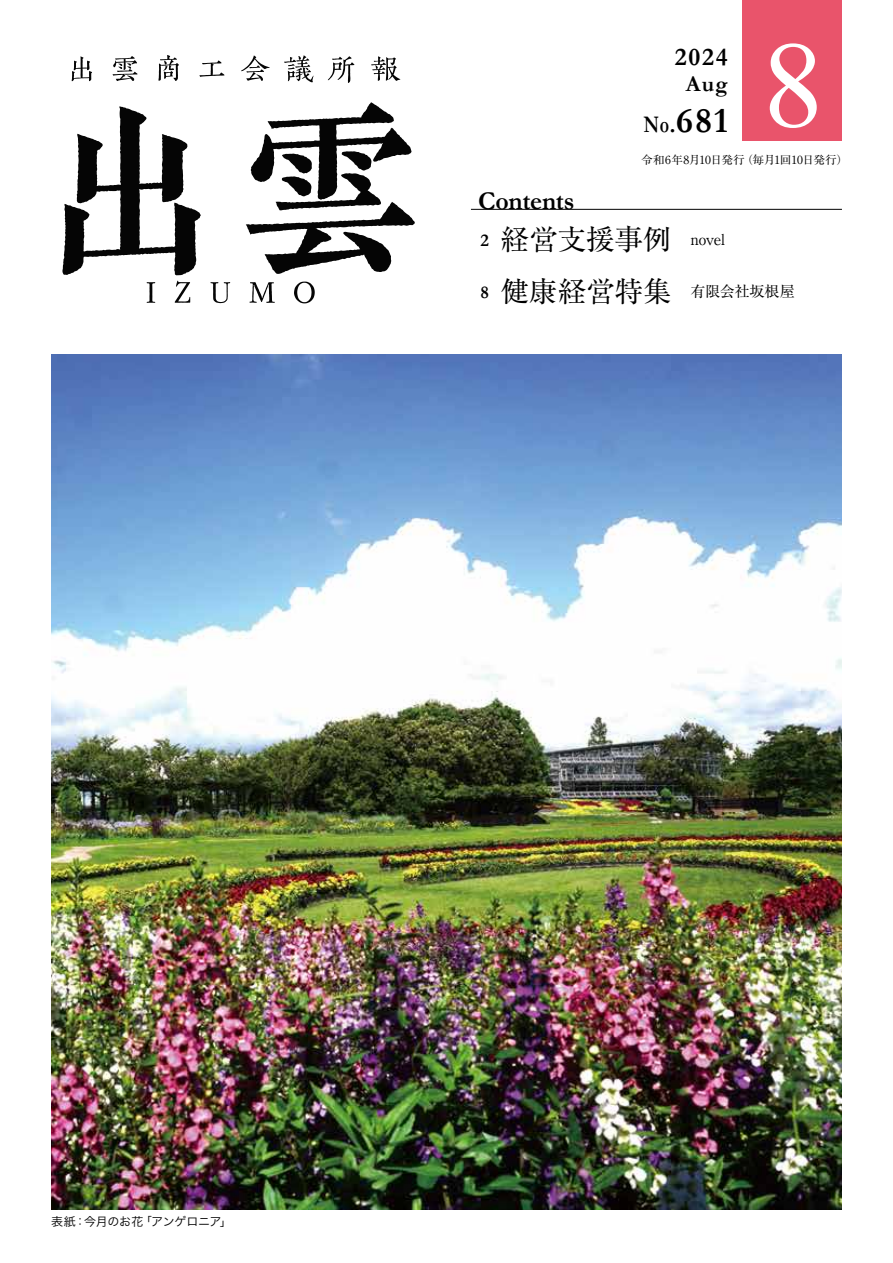
<style>
.page{position:relative;width:893px;height:1263px;background:#fff}
.page>*{position:absolute;margin:0;border:0;box-sizing:border-box;transform-origin:0 0}
.t1{font:123px "Times New Roman";color:#fff}
.t2{font:700 36px "Garamond";color:#000}
.t3{font:28.5px "Ryumin Pro";letter-spacing:.005em;color:#000}
.t4{font:700 25.65px "Garamond";letter-spacing:-.005em;color:#000}
.t5{font:700 25.5px "Garamond";color:#000}
.t6{font:700 24px "Garamond";color:#000;scale:.75 1}
.t7{font:700 22.5px "Garamond";color:#000}
.t8{font:700 18px "Garamond";color:#000}
.t9{font:15px "Ryumin Pro";letter-spacing:-.015em;color:#000}
.t10{font:12px "Hira Kaku Std W3";letter-spacing:-.025em;color:#000}
.t11{font:11.25px "Ryumin Pr 6";letter-spacing:-.02em;color:#000;scale:1.04 1}
.s1{font-size:24px}
</style>
<div class="page">
<div style="left:742px;top:0;width:100px;height:140px;background:#e9546b"></div>
<img style="left:51px;top:354px;width:791px;height:855px">
<svg style="left:62px;top:106px;width:139px;height:169px"></svg>
<svg style="left:246px;top:102px;width:169px;height:172px"></svg>
<svg style="left:72px;top:56px;width:20px;height:25px"></svg>
<svg style="left:113px;top:56px;width:25px;height:25px"></svg>
<svg style="left:158px;top:55px;width:21px;height:26px"></svg>
<svg style="left:199px;top:60px;width:26px;height:17px"></svg>
<svg style="left:241px;top:55px;width:29px;height:26px"></svg>
<svg style="left:284px;top:55px;width:29px;height:27px"></svg>
<svg style="left:328px;top:56px;width:26px;height:27px"></svg>
<svg style="left:371px;top:56px;width:29px;height:25px"></svg>
<svg style="left:147px;top:282px;width:8px;height:21px"></svg>
<svg style="left:175px;top:281px;width:15px;height:22px"></svg>
<svg style="left:210px;top:282px;width:20px;height:21px"></svg>
<svg style="left:249px;top:282px;width:26px;height:21px"></svg>
<svg style="left:294px;top:282px;width:21px;height:21px"></svg>
<hr style="left:471px;top:209px;width:371px;height:1px;background:#000">
<h3 class="t5" style="left:675px;top:42px;width:55px">2024</h3>
<h3 class="t7" style="left:686px;top:70px;width:43px">Aug</h3>
<h2 class="t2" style="left:670px;top:99px;width:60px"><span class="s1">.</span>681</h2>
<h3 class="t6" style="left:644px;top:110px;width:35px">No</h3>
<h1 class="t1" style="left:762px;top:3px;width:63px">8</h1>
<h3 class="t4" style="left:478px;top:186px;width:98px">Contents</h3>
<p class="t11" style="left:742px;top:151px;width:104px">（毎月回1 10日発行(</p>
<p class="t11" style="left:641px;top:151px;width:101px">令和年6 月8 10日発行</p>
<h3 class="t8" style="left:480px;top:229px;width:10px">2</h3>
<h3 class="t8" style="left:480px;top:282px;width:10px">8</h3>
<h3 class="t3" style="left:501px;top:217px;width:172px">経営支援事例</h3>
<h3 class="t3" style="left:501px;top:269px;width:173px">健康経営特集</h3>
<h3 class="t9" style="left:690px;top:228px;width:36px">novel</h3>
<h3 class="t9" style="left:690px;top:280px;width:106px">有限会社坂根屋</h3>
<p class="t10" style="left:140px;top:1213px;width:93px">「アンゲロニア「</p>
<p class="t10" style="left:51px;top:1213px;width:37px">表紙：</p>
<p class="t10" style="left:84px;top:1213px;width:61px">今月のお花</p>
</div>
